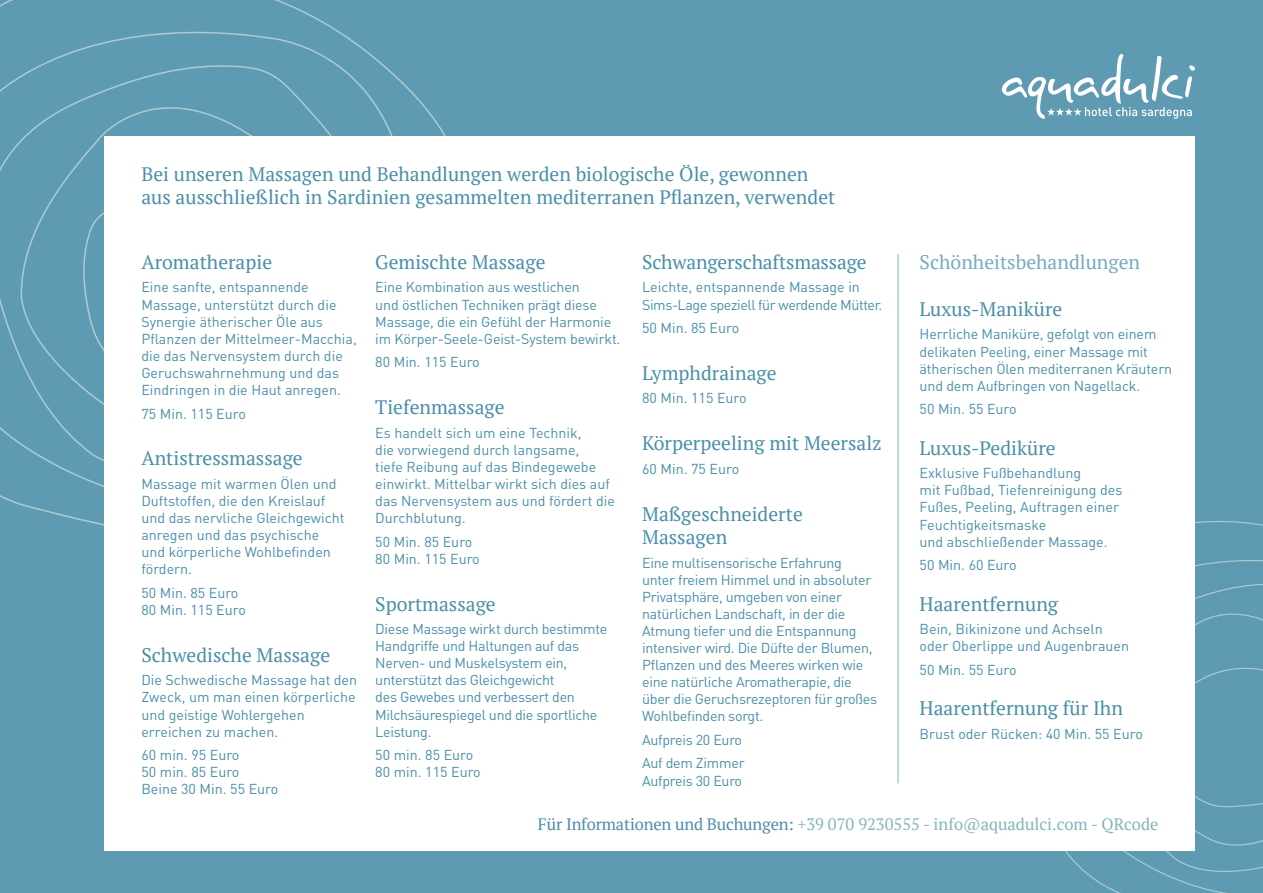
<style>
.page{position:relative;width:1263px;height:893px;background:#5e9bb3}
.page>*{position:absolute;margin:0;border:0;box-sizing:border-box;transform-origin:0 0}
.t1{font:19.5px/23.4px "PT Serif";color:#4a8fa9}
.t2{font:19.5px "PT Serif";color:#77abbe}
.t3{font:16.5px "PT Serif";color:#85b5be}
.t4{font:14.25px/17.1px "DIN";letter-spacing:-.01em;color:#4a8fa9}
.t5{font:14.25px/17.1px "DIN";letter-spacing:-.03em;color:#4a8fa9}
.s1{color:#4a8fa9}
</style>
<div class="page">
<svg style="left:0;top:0;width:446px;height:526px"></svg>
<svg style="left:1026px;top:521px;width:237px;height:372px"></svg>
<div style="left:104px;top:136px;width:1091px;height:714px;background:#fff"></div>
<svg style="left:1002px;top:54px;width:193px;height:65px"></svg>
<hr style="left:898px;top:254px;width:1px;height:529px;background:#85b5be">
<h1 class="t1" style="left:141px;top:162px;width:695px">Bei unseren Massagen und Behandlungen werden biologische Öle, gewonnen aus ausschließlich in Sardinien gesammelten mediterranen Pflanzen, verwendet</h1>
<h1 class="t1" style="left:141px;top:250px;width:132px">Aromatherapie</h1>
<p class="t4" style="left:141px;top:278px;width:217px">Eine sanfte, entspannende<br>Massage, unterstützt durch die<br>Synergie ätherischer Öle aus<br>Pflanzen der Mittelmeer-Macchia, die das Nervensystem durch die<br>Geruchswahrnehmung und das<br>Eindringen in die Haut anregen.</p>
<p class="t4" style="left:141px;top:405px;width:106px">75 Min. 115 Euro</p>
<h1 class="t1" style="left:141px;top:447px;width:163px">Antistressmassage</h1>
<p class="t4" style="left:141px;top:475px;width:205px">Massage mit warmen Ölen und<br>Duftstoffen, die den Kreislauf und das nervliche Gleichgewicht anregen und das psychische und körperliche Wohlbefinden fördern.</p>
<p class="t4" style="left:141px;top:584px;width:106px">50 Min. 85 Euro<br>80 Min. 115 Euro</p>
<h1 class="t1" style="left:141px;top:643px;width:190px">Schwedische Massage</h1>
<p class="t4" style="left:141px;top:671px;width:217px">Die Schwedische Massage hat den<br>Zweck, um man einen körperliche und geistige Wohlergehen erreichen zu machen.</p>
<p class="t4" style="left:141px;top:746px;width:138px">60 min. 95 Euro<br>50 min. 85 Euro<br>Beine 30 Min. 55 Euro</p>
<h1 class="t1" style="left:375px;top:250px;width:172px">Gemischte Massage</h1>
<p class="t4" style="left:375px;top:278px;width:247px">Eine Kombination aus westlichen<br>und östlichen Techniken prägt diese Massage, die ein Gefühl der Harmonie im Körper-Seele-Geist-System bewirkt.</p>
<p class="t4" style="left:375px;top:353px;width:106px">80 Min. 115 Euro</p>
<h1 class="t1" style="left:375px;top:395px;width:131px">Tiefenmassage</h1>
<p class="t4" style="left:375px;top:424px;width:241px">Es handelt sich um eine Technik,<br>die vorwiegend durch langsame,<br>tiefe Reibung auf das Bindegewebe einwirkt. Mittelbar wirkt sich dies auf das Nervensystem aus und fördert die<br>Durchblutung.</p>
<p class="t4" style="left:375px;top:533px;width:106px">50 Min. 85 Euro<br>80 Min. 115 Euro</p>
<h1 class="t1" style="left:375px;top:592px;width:122px">Sportmassage</h1>
<p class="t4" style="left:375px;top:620px;width:234px">Diese Massage wirkt durch bestimmte<br>Handgriffe und Haltungen auf das<br>Nerven- und Muskelsystem ein, unterstützt das Gleichgewicht<br>des Gewebes und verbessert den<br>Milchsäurespiegel und die sportliche<br>Leistung.</p>
<p class="t4" style="left:375px;top:746px;width:107px">50 min. 85 Euro<br>80 min. 115 Euro</p>
<h1 class="t1" style="left:642px;top:250px;width:226px">Schwangerschaftsmassage</h1>
<p class="t5" style="left:642px;top:278px;width:242px">Leichte, entspannende Massage in<br>Sims-Lage speziell für werdende Mütter.</p>
<p class="t4" style="left:642px;top:319px;width:99px">50 Min. 85 Euro</p>
<h1 class="t1" style="left:642px;top:361px;width:136px">Lymphdrainage</h1>
<p class="t4" style="left:642px;top:389px;width:106px">80 Min. 115 Euro</p>
<h1 class="t1" style="left:642px;top:431px;width:241px">Körperpeeling mit Meersalz</h1>
<p class="t4" style="left:642px;top:460px;width:99px">60 Min. 75 Euro</p>
<h1 class="t1" style="left:642px;top:502px;width:162px">Maßgeschneiderte<br>Massagen</h1>
<p class="t4" style="left:642px;top:554px;width:237px">Eine multisensorische Erfahrung unter freiem Himmel und in absoluter Privatsphäre, umgeben von einer natürlichen Landschaft, in der die Atmung tiefer und die Entspannung intensiver wird. Die Düfte der Blumen, Pflanzen und des Meeres wirken wie eine natürliche Aromatherapie, die über die Geruchsrezeptoren für großes Wohlbefinden sorgt.</p>
<p class="t4" style="left:642px;top:728px;width:104px;line-height:23.5px">Aufpreis 20 Euro<br>Auf dem Zimmer</p>
<p class="t4" style="left:642px;top:771px;width:102px">Aufpreis 30 Euro</p>
<h1 class="t2" style="left:919px;top:249px;width:222px">Schönheitsbehandlungen</h1>
<h1 class="t1" style="left:919px;top:297px;width:144px">Luxus-Maniküre</h1>
<p class="t4" style="left:919px;top:325px;width:254px">Herrliche Maniküre, gefolgt von einem delikaten Peeling, einer Massage mit ätherischen Ölen mediterranen Kräutern und dem Aufbringen von Nagellack.</p>
<p class="t4" style="left:919px;top:400px;width:99px">50 Min. 55 Euro</p>
<h1 class="t1" style="left:919px;top:436px;width:138px">Luxus-Pediküre</h1>
<p class="t4" style="left:919px;top:464px;width:204px">Exklusive Fußbehandlung<br>mit Fußbad, Tiefenreinigung des<br>Fußes, Peeling, Auftragen einer<br>Feuchtigkeitsmaske<br>und abschließender Massage.</p>
<p class="t4" style="left:919px;top:556px;width:99px">50 Min. 60 Euro</p>
<h1 class="t1" style="left:919px;top:592px;width:140px">Haarentfernung</h1>
<p class="t4" style="left:919px;top:620px;width:211px">Bein, Bikinizone und Achseln oder Oberlippe und Augenbrauen</p>
<p class="t4" style="left:919px;top:661px;width:99px">50 Min. 55 Euro</p>
<h1 class="t1" style="left:919px;top:697px;width:205px">Haarentfernung für Ihn</h1>
<p class="t4" style="left:919px;top:725px;width:225px">Brust oder Rücken: 40 Min. 55 Euro</p>
<p class="t3" style="left:538px;top:814px;width:622px"><span class="s1">Für Informationen und Buchungen:</span> +39 070 9230555 - info@aquadulci.com - QRcode</p>
</div>
